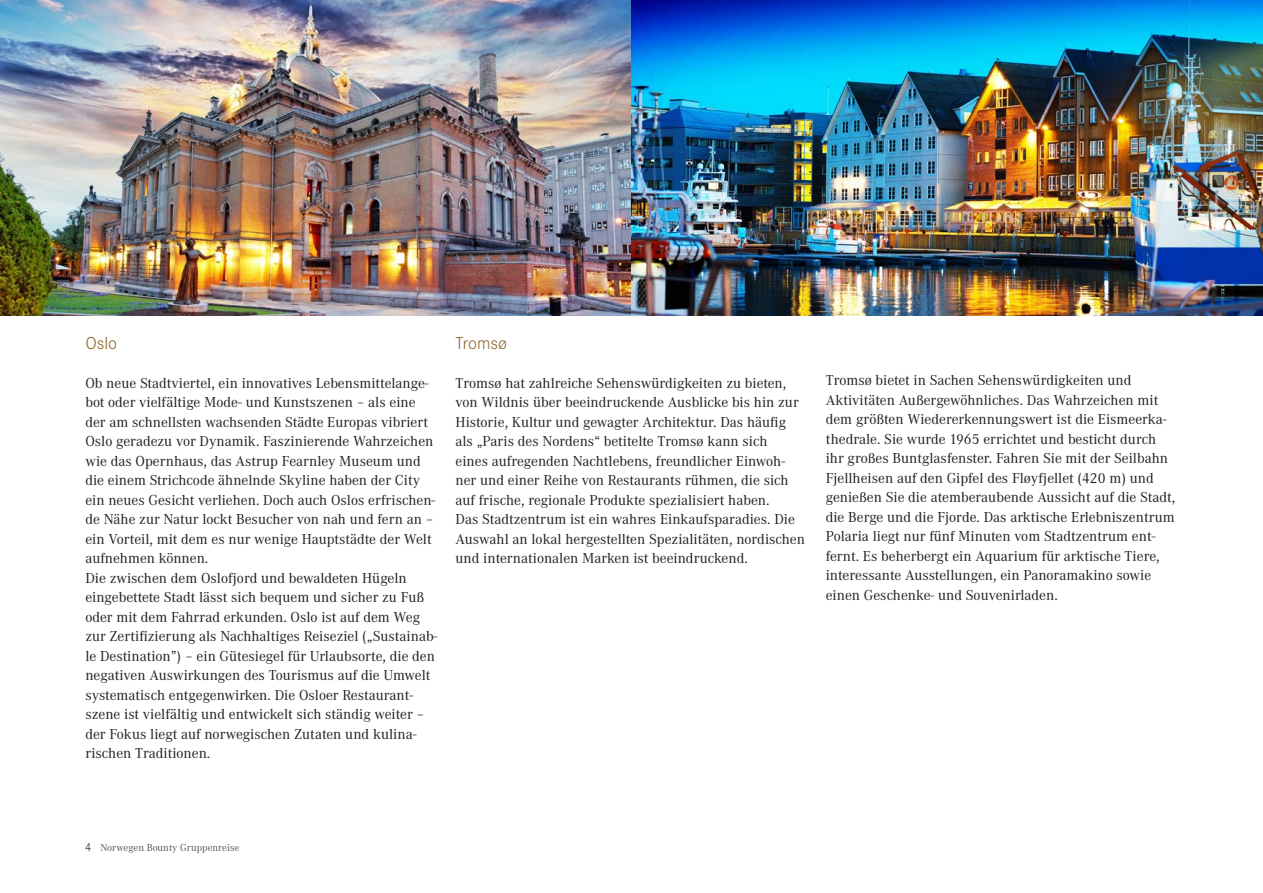
<style>
.page{position:relative;width:1263px;height:893px;background:#fff}
.page>*{position:absolute;margin:0;border:0;box-sizing:border-box;transform-origin:0 0}
.t1{font:300 18px "Corporate S";color:#8c6426}
.t2{font:15px/19.5px "Corporate A";color:#231f20}
.t3{font:10.5px "Corporate A";color:#57585a}
.s1{font-family:"Corporate S";font-weight:300;font-size:12px;color:#231f20}
</style>
<div class="page">
<img style="left:0;top:0;width:1263px;height:316px">
<p class="t1" style="left:85px;top:332px;width:33px">Oslo</p>
<p class="t2" style="left:85px;top:373px;width:354px">Ob neue Stadtviertel, ein innovatives Lebensmittelange&shy;bot oder vielfältige Mode- und Kunstszenen – als eine der am schnellsten wachsenden Städte Europas vibriert Oslo geradezu vor Dynamik. Faszinierende Wahrzeichen wie das Opernhaus, das Astrup Fearnley Museum und die einem Strichcode ähnelnde Skyline haben der City ein neues Gesicht verliehen. Doch auch Oslos erfrischen&shy;de Nähe zur Natur lockt Besucher von nah und fern an – ein Vorteil, mit dem es nur wenige Hauptstädte der Welt aufnehmen können.<br>Die zwischen dem Oslofjord und bewaldeten Hügeln eingebettete Stadt lässt sich bequem und sicher zu Fuß oder mit dem Fahrrad erkunden. Oslo ist auf dem Weg zur Zertifizierung als Nachhaltiges Reiseziel („Sustainab&shy;le Destination”) – ein Gütesiegel für Urlaubsorte, die den negativen Auswirkungen des Tourismus auf die Umwelt systematisch entgegenwirken. Die Osloer Restaurant&shy;szene ist vielfältig und entwickelt sich ständig weiter – der Fokus liegt auf norwegischen Zutaten und kulina&shy;rischen Traditionen.</p>
<p class="t1" style="left:456px;top:332px;width:53px">Tromsø</p>
<p class="t2" style="left:456px;top:373px;width:351px">Tromsø hat zahlreiche Sehenswürdigkeiten zu bieten, von Wildnis über beeindruckende Ausblicke bis hin zur Historie, Kultur und gewagter Architektur. Das häufig als „Paris des Nordens“ betitelte Tromsø kann sich<br>eines aufregenden Nachtlebens, freundlicher Einwoh&shy;ner und einer Reihe von Restaurants rühmen, die sich auf frische, regionale Produkte spezialisiert haben.<br>Das Stadtzentrum ist ein wahres Einkaufsparadies. Die Auswahl an lokal hergestellten Spezialitäten, nordischen und internationalen Marken ist beeindruckend.</p>
<p class="t2" style="left:826px;top:371px;width:351px">Tromsø bietet in Sachen Sehenswürdigkeiten und Aktivitäten Außergewöhnliches. Das Wahrzeichen mit dem größten Wiedererkennungswert ist die Eismeerka&shy;thedrale. Sie wurde 1965 errichtet und besticht durch ihr großes Buntglasfenster. Fahren Sie mit der Seilbahn Fjellheisen auf den Gipfel des Fløyfjellet (420 m) und genießen Sie die atemberaubende Aussicht auf die Stadt, die Berge und die Fjorde. Das arktische Erlebniszentrum Polaria liegt nur fünf Minuten vom Stadtzentrum ent&shy;fernt. Es beherbergt ein Aquarium für arktische Tiere, interessante Ausstellungen, ein Panoramakino sowie einen Geschenke- und Souvenirladen.</p>
<p class="t3" style="left:85px;top:842px;width:156px"><span class="s1">4</span> Norwegen Bounty Gruppenreise</p>
</div>
